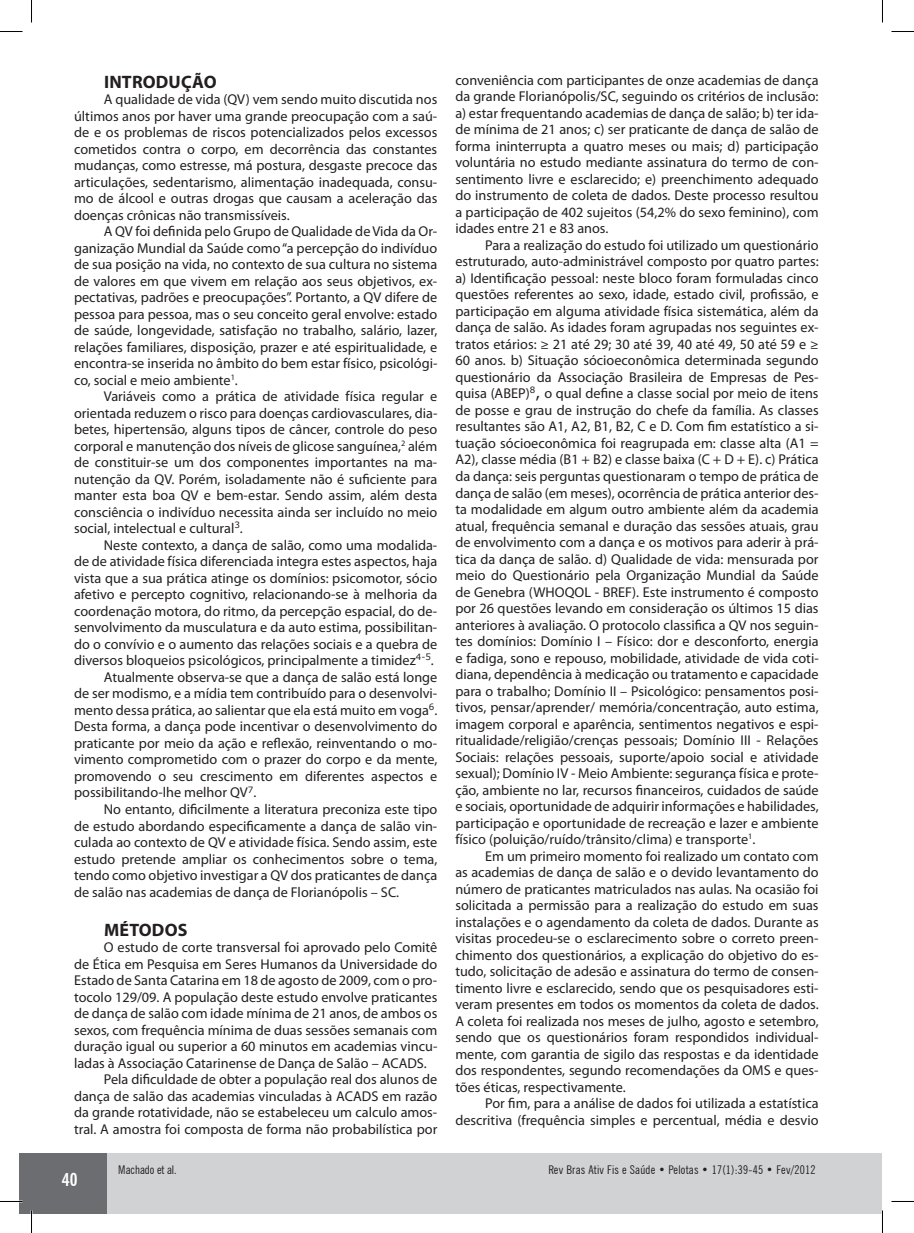
<style>
.page{position:relative;width:914px;height:1233px;background:#fff}
.page>*{position:absolute;margin:0;border:0;box-sizing:border-box;transform-origin:0 0}
.t1{font:700 18px "Myriad Pro";letter-spacing:.01em;color:#231f20}
.t2{font:700 condensed 18px "News Gothic BT";color:#fff}
.t3{font:14.25px/16.5px "Myriad Pro";color:#231f20;text-align:justify}
.t4{font:condensed 12px "News Gothic BT";letter-spacing:.02em;color:#231f20}
.t5{font:condensed 12px "News Gothic BT";color:#231f20}
.s1{font-family:"Verdana";font-size:15px}
</style>
<div class="page">
<div style="left:19px;top:1153px;width:89px;height:60px;background:#6c6d70"></div>
<div style="left:107px;top:1153px;width:774px;height:60px;background:#d1d2d4"></div>
<hr style="left:0;top:1200px;width:22px;height:2px;background:#fff">
<svg style="left:0;top:31px;width:22px;height:1px"></svg>
<svg style="left:891px;top:31px;width:22px;height:1px"></svg>
<svg style="left:0;top:1201px;width:22px;height:1px"></svg>
<svg style="left:891px;top:1201px;width:22px;height:1px"></svg>
<svg style="left:31px;top:0;width:1px;height:23px"></svg>
<svg style="left:31px;top:1210px;width:1px;height:22px"></svg>
<svg style="left:882px;top:0;width:1px;height:23px"></svg>
<svg style="left:882px;top:1210px;width:1px;height:22px"></svg>
<p class="t1" style="left:104px;top:70px;width:114px">INTRODUÇÃO</p>
<p class="t3" style="left:74px;top:91px;width:365px;text-indent:30px">A qualidade de vida (QV) vem sendo muito discutida nos últimos anos por haver uma grande preocupação com a saú&shy;de e os problemas de riscos potencializados pelos excessos cometidos contra o corpo, em decorrência das constantes mudanças, como estresse, má postura, desgaste precoce das articulações, sedentarismo, alimentação inadequada, consu&shy;mo de álcool e outras drogas que causam a aceleração das doenças crônicas não transmissíveis.</p>
<p class="t3" style="left:74px;top:223px;width:365px;text-indent:30px">A QV foi definida pelo Grupo de Qualidade de Vida da Or&shy;ganização Mundial da Saúde como “a percepção do indivíduo de sua posição na vida, no contexto de sua cultura no sistema de valores em que vivem em relação aos seus objetivos, ex&shy;pectativas, padrões e preocupações”. Portanto, a QV difere de pessoa para pessoa, mas o seu conceito geral envolve: estado de saúde, longevidade, satisfação no trabalho, salário, lazer, relações familiares, disposição, prazer e até espiritualidade, e encontra-se inserida no âmbito do bem estar físico, psicológi&shy;co, social e meio ambiente<sup>1</sup>.</p>
<p class="t3" style="left:74px;top:388px;width:365px;text-indent:30px">Variáveis como a prática de atividade física regular e orientada reduzem o risco para doenças cardiovasculares, dia&shy;betes, hipertensão, alguns tipos de câncer, controle do peso corporal e manutenção dos níveis de glicose sanguínea,<sup>2</sup> além de constituir-se um dos componentes importantes na ma&shy;nutenção da QV. Porém, isoladamente não é suficiente para manter esta boa QV e bem-estar. Sendo assim, além desta consciência o indivíduo necessita ainda ser incluído no meio social, intelectual e cultural<sup>3</sup>.</p>
<p class="t3" style="left:104px;top:536px;width:335px">Neste contexto, a dança de salão, como uma modalida-</p>
<p class="t3" style="left:74px;top:553px;width:365px">de de atividade física diferenciada integra estes aspectos, haja</p>
<p class="t3" style="left:74px;top:569px;width:365px">vista que a sua prática atinge os domínios: psicomotor, sócio</p>
<p class="t3" style="left:74px;top:586px;width:365px">afetivo e percepto cognitivo, relacionando-se à melhoria da</p>
<p class="t3" style="left:74px;top:602px;width:365px">coordenação motora, do ritmo, da percepção espacial, do de-</p>
<p class="t3" style="left:74px;top:619px;width:365px">senvolvimento da musculatura e da auto estima, possibilitan-</p>
<p class="t3" style="left:74px;top:635px;width:365px">do o convívio e o aumento das relações sociais e a quebra de</p>
<p class="t3" style="left:74px;top:652px;width:361px">diversos bloqueios psicológicos, principalmente a timidez<sup>4-5</sup>.</p>
<p class="t3" style="left:104px;top:668px;width:335px">Atualmente observa-se que a dança de salão está longe</p>
<p class="t3" style="left:74px;top:685px;width:365px">de ser modismo, e a mídia tem contribuído para o desenvolvi-</p>
<p class="t3" style="left:74px;top:701px;width:365px">mento dessa prática, ao salientar que ela está muito em voga<sup>6</sup>.</p>
<p class="t3" style="left:74px;top:718px;width:365px">Desta forma, a dança pode incentivar o desenvolvimento do</p>
<p class="t3" style="left:74px;top:734px;width:365px">praticante por meio da ação e reflexão, reinventando o mo-</p>
<p class="t3" style="left:74px;top:751px;width:365px">vimento comprometido com o prazer do corpo e da mente,</p>
<p class="t3" style="left:74px;top:767px;width:365px">promovendo o seu crescimento em diferentes aspectos e</p>
<p class="t3" style="left:74px;top:784px;width:184px">possibilitando-lhe melhor QV<sup>7</sup>.</p>
<p class="t3" style="left:104px;top:800px;width:335px">No entanto, dificilmente a literatura preconiza este tipo</p>
<p class="t3" style="left:74px;top:817px;width:365px">de estudo abordando especificamente a dança de salão vin-</p>
<p class="t3" style="left:74px;top:833px;width:365px">culada ao contexto de QV e atividade física. Sendo assim, este</p>
<p class="t3" style="left:74px;top:850px;width:365px">estudo pretende ampliar os conhecimentos sobre o tema,</p>
<p class="t3" style="left:74px;top:866px;width:364px">tendo como objetivo investigar a QV dos praticantes de dança</p>
<p class="t3" style="left:74px;top:883px;width:326px">de salão nas academias de dança de Florianópolis – SC.</p>
<p class="t1" style="left:104px;top:917px;width:85px">MÉTODOS</p>
<p class="t3" style="left:104px;top:938px;width:335px">O estudo de corte transversal foi aprovado pelo Comitê</p>
<p class="t3" style="left:74px;top:955px;width:365px">de Ética em Pesquisa em Seres Humanos da Universidade do</p>
<p class="t3" style="left:74px;top:971px;width:365px">Estado de Santa Catarina em 18 de agosto de 2009, com o pro-</p>
<p class="t3" style="left:74px;top:988px;width:365px">tocolo 129/09. A população deste estudo envolve praticantes</p>
<p class="t3" style="left:74px;top:1004px;width:365px">de dança de salão com idade mínima de 21 anos, de ambos os</p>
<p class="t3" style="left:74px;top:1021px;width:365px">sexos, com frequência mínima de duas sessões semanais com</p>
<p class="t3" style="left:74px;top:1037px;width:365px">duração igual ou superior a 60 minutos em academias vincu-</p>
<p class="t3" style="left:74px;top:1054px;width:354px">ladas à Associação Catarinense de Dança de Salão – ACADS.</p>
<p class="t3" style="left:104px;top:1070px;width:335px">Pela dificuldade de obter a população real dos alunos de</p>
<p class="t3" style="left:74px;top:1087px;width:365px">dança de salão das academias vinculadas à ACADS em razão</p>
<p class="t3" style="left:74px;top:1103px;width:364px">da grande rotatividade, não se estabeleceu um calculo amos-</p>
<p class="t3" style="left:74px;top:1120px;width:365px">tral. A amostra foi composta de forma não probabilística por</p>
<p class="t3" style="left:455px;top:71px;width:365px">conveniência com participantes de onze academias de dança da grande Florianópolis/SC, seguindo os critérios de inclusão: a) estar frequentando academias de dança de salão; b) ter ida&shy;de mínima de 21 anos; c) ser praticante de dança de salão de forma ininterrupta a quatro meses ou mais; d) participação voluntária no estudo mediante assinatura do termo de con&shy;sentimento livre e esclarecido; e) preenchimento adequado do instrumento de coleta de dados. Deste processo resultou a participação de 402 sujeitos (54,2% do sexo feminino), com idades entre 21 e 83 anos.</p>
<p class="t3" style="left:455px;top:236px;width:365px;text-indent:30px">Para a realização do estudo foi utilizado um questionário estruturado, auto-administrável composto por quatro partes: a) Identificação pessoal: neste bloco foram formuladas cinco questões referentes ao sexo, idade, estado civil, profissão, e participação em alguma atividade física sistemática, além da dança de salão. As idades foram agrupadas nos seguintes ex&shy;tratos etários: ≥ 21 até 29; 30 até 39, 40 até 49, 50 até 59 e ≥ 60 anos. b) Situação sócioeconômica determinada segundo questionário da Associação Brasileira de Empresas de Pes&shy;quisa (ABEP)<sup>8</sup><span class="s1">,</span> o qual define a classe social por meio de itens de posse e grau de instrução do chefe da família. As classes resultantes são A1, A2, B1, B2, C e D. Com fim estatístico a si&shy;tuação sócioeconômica foi reagrupada em: classe alta (A1 = A2), classe média (B1 + B2) e classe baixa (C + D + E). c) Prática da dança: seis perguntas questionaram o tempo de prática de dança de salão (em meses), ocorrência de prática anterior des&shy;ta modalidade em algum outro ambiente além da academia atual, frequência semanal e duração das sessões atuais, grau de envolvimento com a dança e os motivos para aderir à prá&shy;tica da dança de salão. d) Qualidade de vida: mensurada por meio do Questionário pela Organização Mundial da Saúde de Genebra (WHOQOL - BREF). Este instrumento é composto por 26 questões levando em consideração os últimos 15 dias anteriores à avaliação. O protocolo classifica a QV nos seguin&shy;tes domínios: Domínio I – Físico: dor e desconforto, energia e fadiga, sono e repouso, mobilidade, atividade de vida coti&shy;diana, dependência à medicação ou tratamento e capacidade para o trabalho; Domínio II – Psicológico: pensamentos posi&shy;tivos, pensar/aprender/ memória/concentração, auto estima, imagem corporal e aparência, sentimentos negativos e espi&shy;ritualidade/religião/crenças pessoais; Domínio III - Relações Sociais: relações pessoais, suporte/apoio social e atividade sexual); Domínio IV - Meio Ambiente: segurança física e prote&shy;ção, ambiente no lar, recursos financeiros, cuidados de saúde e sociais, oportunidade de adquirir informações e habilidades, participação e oportunidade de recreação e lazer e ambiente físico (poluição/ruído/trânsito/clima) e transporte<sup>1</sup>.</p>
<p class="t3" style="left:455px;top:847px;width:365px;text-indent:30px">Em um primeiro momento foi realizado um contato com as academias de dança de salão e o devido levantamento do número de praticantes matriculados nas aulas. Na ocasião foi solicitada a permissão para a realização do estudo em suas instalações e o agendamento da coleta de dados. Durante as visitas procedeu-se o esclarecimento sobre o correto preen&shy;chimento dos questionários, a explicação do objetivo do es&shy;tudo, solicitação de adesão e assinatura do termo de consen&shy;timento livre e esclarecido, sendo que os pesquisadores esti&shy;veram presentes em todos os momentos da coleta de dados.<br>A coleta foi realizada nos meses de julho, agosto e setembro, sendo que os questionários foram respondidos individual&shy;mente, com garantia de sigilo das respostas e da identidade dos respondentes, segundo recomendações da OMS e ques&shy;tões éticas, respectivamente.</p>
<p class="t3" style="left:455px;top:1094px;width:365px;text-align:right">Por fim, para a análise de dados foi utilizada a estatística descritiva (frequência simples e percentual, média e desvio</p>
<p class="t2" style="left:62px;top:1168px;width:17px">40</p>
<p class="t5" style="left:118px;top:1162px;width:60px">Machado et al.</p>
<p class="t4" style="left:548px;top:1162px;width:269px">Rev Bras Ativ Fis e Saúde • Pelotas • 17(1):39-45 • Fev/2012</p>
</div>
